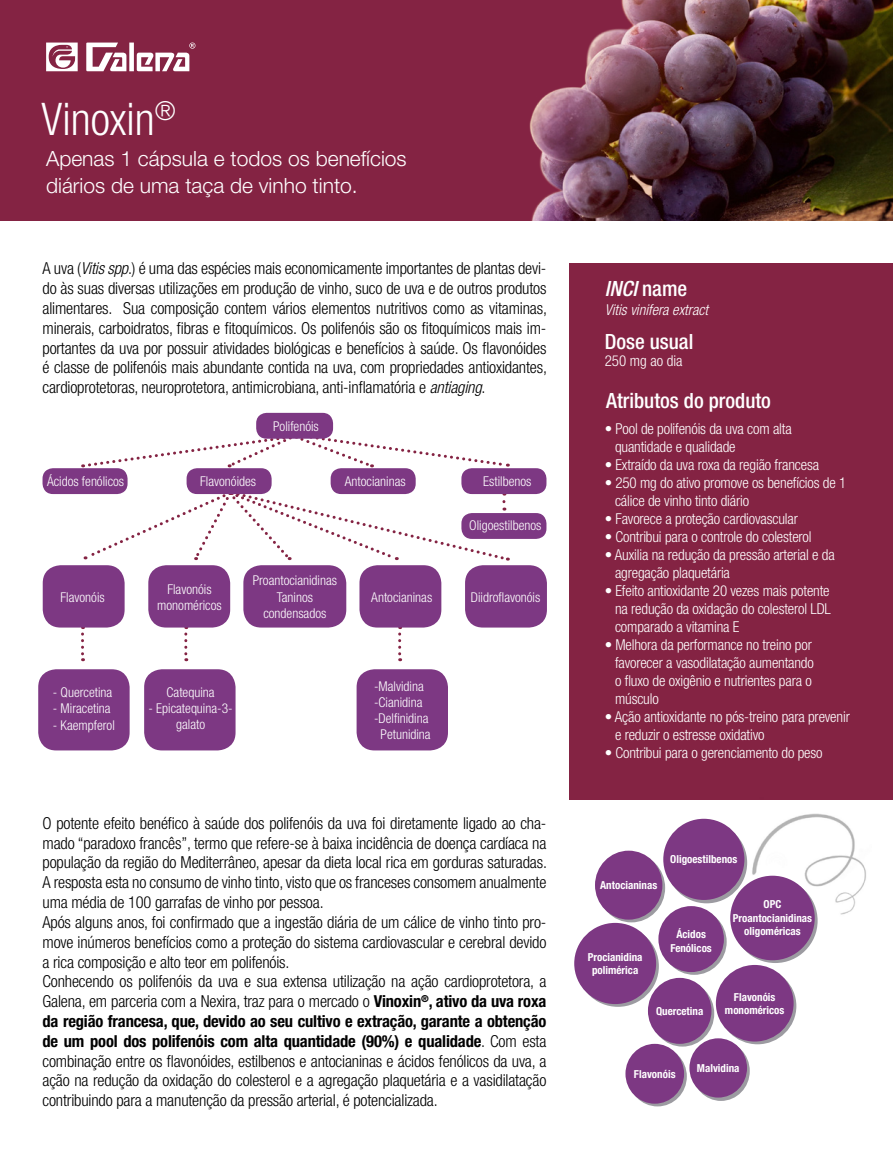
<style>
.page{position:relative;width:893px;height:1149px;background:#fff}
.page>*{position:absolute;margin:0;border:0;box-sizing:border-box;transform-origin:0 0}
.t1{font:300 condensed 45px "Helvetica Neue LT Std";color:#fff}
.t2{font:300 21px/27px "Helvetica Neue LT Std";color:#fff}
.t3{font:500 condensed 21px "Helvetica Neue LT Std";color:#fff}
.t4{font:italic 500 condensed 21px "Helvetica Neue LT Std";color:#fff}
.t5{font:300 condensed 16.5px/19.8px "Helvetica Neue LT Std";letter-spacing:-.01em;color:#000;text-align:justify}
.t6{font:300 condensed 15px/18px "Helvetica Neue LT Std";letter-spacing:-.01em;color:#fff}
.t7{font:italic 300 condensed 15px "Helvetica Neue LT Std";color:#fff}
.t8{font:300 condensed 13.5px/16.2px "Helvetica Neue LT Std";color:#fff;text-align:center}
.t9{font:700 condensed 10.95px/13.2px "Helvetica Neue LT Std";color:#fff;text-align:center}
.s1{font-style:italic}
.s2{font-weight:700}
.s3{font-style:normal}
</style>
<div class="page">
<svg style="left:82px;top:433px;width:426px;height:35px"></svg>
<svg style="left:81px;top:627px;width:3px;height:34px"></svg>
<svg style="left:184px;top:627px;width:3px;height:34px"></svg>
<svg style="left:398px;top:627px;width:3px;height:34px"></svg>
<svg style="left:84px;top:490px;width:424px;height:71px"></svg>
<div style="left:256px;top:413px;width:77px;height:25px;background:#7d3883;border-radius:10px"></div>
<div style="left:43px;top:468px;width:85px;height:26px;background:#7d3883;border-radius:10px"></div>
<div style="left:187px;top:468px;width:85px;height:26px;background:#7d3883;border-radius:10px"></div>
<div style="left:331px;top:468px;width:85px;height:26px;background:#7d3883;border-radius:10px"></div>
<div style="left:461px;top:468px;width:85px;height:26px;background:#7d3883;border-radius:10px"></div>
<div style="left:461px;top:513px;width:85px;height:25px;background:#7d3883;border-radius:10px"></div>
<div style="left:243px;top:565px;width:103px;height:62px;background:#7d3883;border-radius:18px"></div>
<div style="left:148px;top:565px;width:82px;height:62px;background:#7d3883;border-radius:18px"></div>
<div style="left:359px;top:565px;width:82px;height:62px;background:#7d3883;border-radius:18px"></div>
<div style="left:465px;top:565px;width:82px;height:62px;background:#7d3883;border-radius:18px"></div>
<div style="left:43px;top:565px;width:82px;height:62px;background:#7d3883;border-radius:18px"></div>
<div style="left:357px;top:669px;width:91px;height:81px;background:#7d3883;border-radius:18px"></div>
<div style="left:144px;top:669px;width:92px;height:81px;background:#7d3883;border-radius:18px"></div>
<div style="left:38px;top:669px;width:92px;height:81px;background:#7d3883;border-radius:18px"></div>
<div style="left:570px;top:264px;width:323px;height:535px;background:#842343"></div>
<svg style="left:666px;top:821px;width:81px;height:82px"></svg>
<svg style="left:598px;top:853px;width:67px;height:69px"></svg>
<svg style="left:662px;top:908px;width:65px;height:66px"></svg>
<svg style="left:733px;top:878px;width:85px;height:84px"></svg>
<svg style="left:719px;top:967px;width:77px;height:76px"></svg>
<svg style="left:651px;top:980px;width:63px;height:66px"></svg>
<svg style="left:628px;top:1046px;width:59px;height:60px"></svg>
<svg style="left:692px;top:1040px;width:58px;height:60px"></svg>
<svg style="left:577px;top:925px;width:82px;height:81px"></svg>
<img style="left:746px;top:799px;width:125px;height:125px">
<div style="left:663px;top:818px;width:81px;height:81px;background:#7d3883;border-radius:50%"></div>
<div style="left:689px;top:1037px;width:58px;height:60px;background:#7d3883;border-radius:50%"></div>
<div style="left:595px;top:850px;width:67px;height:69px;background:#7d3883;border-radius:50%"></div>
<div style="left:730px;top:875px;width:85px;height:84px;background:#7d3883;border-radius:50%"></div>
<div style="left:658px;top:905px;width:66px;height:66px;background:#7d3883;border-radius:50%"></div>
<div style="left:625px;top:1043px;width:59px;height:60px;background:#7d3883;border-radius:50%"></div>
<div style="left:574px;top:922px;width:82px;height:81px;background:#7d3883;border-radius:50%"></div>
<div style="left:648px;top:977px;width:63px;height:66px;background:#7d3883;border-radius:50%"></div>
<div style="left:716px;top:964px;width:78px;height:77px;background:#7d3883;border-radius:50%"></div>
<div style="left:0;top:0;width:893px;height:220px;background:#842343"></div>
<img style="left:529px;top:0;width:364px;height:220px">
<svg style="left:46px;top:42px;width:149px;height:29px"></svg>
<h1 class="t1" style="left:42px;top:94px;width:136px">Vinoxin<sup>®</sup></h1>
<p class="t2" style="left:46px;top:145px;width:362px">Apenas 1 cápsula e todos os benefícios diários de uma taça de vinho tinto.</p>
<p class="t5" style="left:43px;top:258px;width:506px">A uva (<span class="s1">Vitis spp</span>.) é uma das espécies mais economicamente importantes de plantas devi&shy;do às suas diversas utilizações em produção de vinho, suco de uva e de outros produtos alimentares. Sua composição contem vários elementos nutritivos como as vitaminas, minerais, carboidratos, fibras e fitoquímicos. Os polifenóis são os fitoquímicos mais im&shy;portantes da uva por possuir atividades biológicas e benefícios à saúde. Os flavonóides é classe de polifenóis mais abundante contida na uva, com propriedades antioxidantes, cardioprotetoras, neuroprotetora, antimicrobiana, anti-inflamatória e <span class="s1">antiaging</span>.</p>
<p class="t8" style="left:273px;top:418px;width:47px">Polifenóis</p>
<p class="t8" style="left:47px;top:473px;width:79px">Ácidos fenólicos</p>
<p class="t8" style="left:200px;top:473px;width:57px">Flavonóides</p>
<p class="t8" style="left:483px;top:473px;width:50px">Estilbenos</p>
<p class="t8" style="left:469px;top:516px;width:74px">Oligoestilbenos</p>
<p class="t8" style="left:345px;top:473px;width:62px">Antocianinas</p>
<p class="t8" style="left:61px;top:588px;width:46px">Flavonóis</p>
<p class="t8" style="left:53px;top:684px;width:61px">- Quercetina</p>
<p class="t8" style="left:53px;top:700px;width:59px">- Miracetina</p>
<p class="t8" style="left:53px;top:716px;width:63px">- Kaempferol</p>
<p class="t8" style="left:157px;top:580px;width:66px">Flavonóis monoméricos</p>
<p class="t8" style="left:253px;top:572px;width:86px">Proantocianidinas<br>Taninos condensados</p>
<p class="t8" style="left:167px;top:683px;width:49px">Catequina</p>
<p class="t8" style="left:149px;top:699px;width:86px">- Epicatequina-3- galato</p>
<p class="t8" style="left:371px;top:588px;width:62px">Antocianinas</p>
<p class="t8" style="left:374px;top:677px;width:51px">-Malvidina</p>
<p class="t8" style="left:374px;top:693px;width:50px">-Cianidina</p>
<p class="t8" style="left:374px;top:709px;width:56px">-Delfinidina</p>
<p class="t8" style="left:381px;top:726px;width:52px">Petunidina</p>
<p class="t8" style="left:471px;top:588px;width:71px">Diidroflavonóis</p>
<p class="t5" style="left:43px;top:812px;width:506px;text-align:left">O potente efeito benéfico à saúde dos polifenóis da uva foi diretamente ligado ao cha&shy;mado “paradoxo francês”, termo que refere-se à baixa incidência de doença cardíaca na população da região do Mediterrâneo, apesar da dieta local rica em gorduras saturadas.<br>A resposta esta no consumo de vinho tinto, visto que os franceses consomem anualmente uma média de 100 garrafas de vinho por pessoa.<br>Após alguns anos, foi confirmado que a ingestão diária de um cálice de vinho tinto pro&shy;move inúmeros benefícios como a proteção do sistema cardiovascular e cerebral devido a rica composição e alto teor em polifenóis.<br>Conhecendo os polifenóis da uva e sua extensa utilização na ação cardioprotetora, a Galena, em parceria com a Nexira, traz para o mercado o <span class="s2">Vinoxin</span><sup>®</sup><span class="s2">, ativo da uva roxa da região francesa, que, devido ao seu cultivo e extração, garante a obtenção de um pool dos polifenóis com alta quantidade (90%) e qualidade</span>. Com esta combinação entre os flavonóides, estilbenos e antocianinas e ácidos fenólicos da uva, a ação na redução da oxidação do colesterol e a agregação plaquetária e a vasidilatação contribuindo para a manutenção da pressão arterial, é potencializada.</p>
<p class="t4" style="left:605px;top:276px;width:84px">INCI <span class="s3">name</span></p>
<p class="t3" style="left:605px;top:329px;width:90px">Dose usual</p>
<p class="t7" style="left:605px;top:301px;width:105px">Vitis vinifera extract</p>
<p class="t6" style="left:605px;top:352px;width:79px">250 mg ao dia</p>
<p class="t3" style="left:606px;top:388px;width:166px">Atributos do produto</p>
<p class="t6" style="left:615px;top:419px;width:178px;text-indent:-10px">• Pool de polifenóis da uva com alta quantidade e qualidade</p>
<p class="t6" style="left:605px;top:455px;width:216px">• Extraído da uva roxa da região francesa</p>
<p class="t6" style="left:615px;top:473px;width:233px;text-indent:-10px">• 250 mg do ativo promove os benefícios de 1 cálice de vinho tinto diário</p>
<p class="t6" style="left:605px;top:509px;width:195px">• Favorece a proteção cardiovascular</p>
<p class="t6" style="left:605px;top:527px;width:208px">• Contribui para o controle do colesterol</p>
<p class="t6" style="left:615px;top:545px;width:221px;text-indent:-10px">• Auxilia na redução da pressão arterial e da agregação plaquetária</p>
<p class="t6" style="left:615px;top:581px;width:217px;text-align:justify;text-indent:-10px">• Efeito antioxidante 20 vezes mais potente na redução da oxidação do colesterol LDL comparado a vitamina E</p>
<p class="t6" style="left:615px;top:635px;width:200px;text-indent:-10px">• Melhora da performance no treino por favorecer a vasodilatação aumentando o fluxo de oxigênio e nutrientes para o músculo</p>
<p class="t6" style="left:615px;top:707px;width:236px;text-indent:-10px">• Ação antioxidante no pós-treino para prevenir e reduzir o estresse oxidativo</p>
<p class="t6" style="left:605px;top:743px;width:219px">• Contribui para o gerenciamento do peso</p>
<p class="t9" style="left:600px;top:878px;width:59px">Antocianinas</p>
<p class="t9" style="left:588px;top:949px;width:56px">Procianidina polimérica</p>
<p class="t9" style="left:670px;top:852px;width:69px">Oligoestilbenos</p>
<p class="t9" style="left:670px;top:927px;width:43px">Ácidos<br>Fenólicos</p>
<p class="t9" style="left:733px;top:897px;width:81px">OPC<br>Proantocianidinas oligoméricas</p>
<p class="t9" style="left:656px;top:1003px;width:49px">Quercetina</p>
<p class="t9" style="left:725px;top:989px;width:61px">Flavonóis monoméricos</p>
<p class="t9" style="left:634px;top:1066px;width:43px">Flavonóis</p>
<p class="t9" style="left:697px;top:1060px;width:44px">Malvidina</p>
</div>
